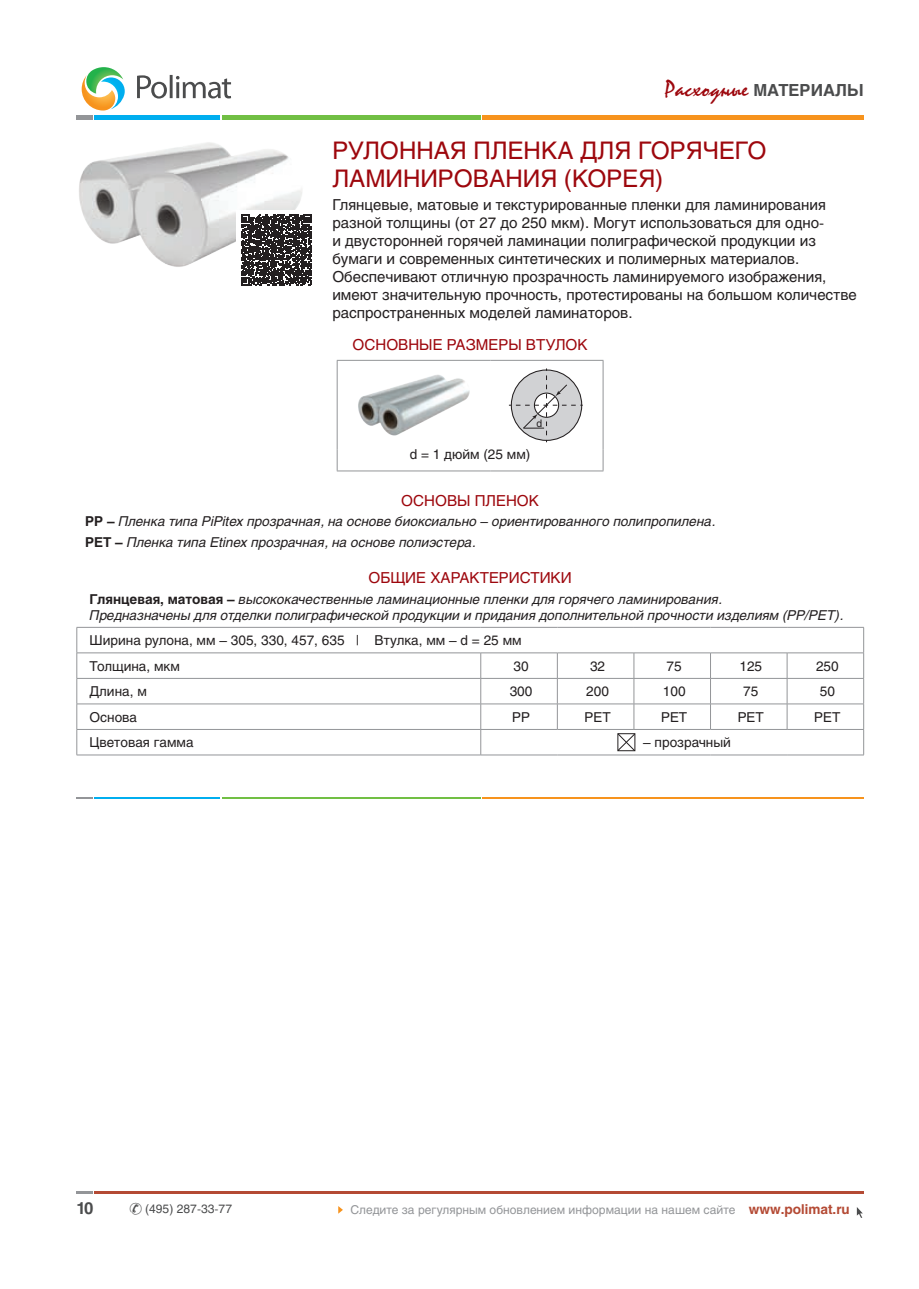
<style>
.page{position:relative;width:919px;height:1289px;background:#fff}
.page>*{position:absolute;margin:0;border:0;box-sizing:border-box;transform-origin:0 0}
.t1{font:24px/28.8px "Helios";color:#9d070d}
.t2{font:22.5px "Mistral";color:#9d070d}
.t3{font:700 16.5px "Helios";color:#4b4c4d}
.t4{font:15px/18px "Helios";color:#231f20}
.t5{font:15px "Helios";color:#9d070d}
.t6{font:italic 13.5px/20.4px "Helios";color:#231f20}
.t7{font:13.5px/25.5px "Helios";color:#231f20}
.t8{font:12px "Helios";color:#939598}
.t9{font:12px "Helios";color:#4b4c4d}
.t10{font:10.35px "Helios";color:#231f20}
.s1{font-family:"Helios";font-weight:700;font-size:16.5px;color:#4b4c4d}
.s2{font-weight:700;font-style:normal}
.s3{font-weight:700;font-size:13.5px;color:#b44a34}
</style>
<div class="page">
<hr style="left:482px;top:115px;width:381px;height:4px;background:#f7931d">
<hr style="left:222px;top:115px;width:258px;height:4px;background:#71bf44">
<hr style="left:94px;top:115px;width:126px;height:4px;background:#00aeef">
<hr style="left:77px;top:115px;width:16px;height:4px;background:#939598">
<svg style="left:77px;top:1191px;width:16px;height:2px"></svg>
<hr style="left:94px;top:1191px;width:769px;height:2px;background:#b44a34">
<svg style="left:338px;top:1206px;width:5px;height:7px"></svg>
<svg style="left:856px;top:1207px;width:7px;height:11px"></svg>
<svg style="left:137px;top:75px;width:94px;height:24px"></svg>
<svg style="left:82px;top:67px;width:43px;height:43px"></svg>
<img style="left:79px;top:142px;width:223px;height:125px">
<hr style="left:337px;top:360px;width:153px;height:1px;background:#939598">
<hr style="left:337px;top:361px;width:1px;height:88px;background:#939598">
<hr style="left:490px;top:360px;width:113px;height:1px;background:#939598">
<hr style="left:602px;top:361px;width:1px;height:88px;background:#939598">
<svg style="left:337px;top:449px;width:1px;height:21px"></svg>
<svg style="left:602px;top:449px;width:1px;height:21px"></svg>
<hr style="left:337px;top:470px;width:153px;height:1px;background:#939598">
<hr style="left:490px;top:470px;width:113px;height:1px;background:#939598">
<img style="left:358px;top:375px;width:112px;height:61px">
<svg style="left:509px;top:368px;width:73px;height:74px"></svg>
<hr style="left:77px;top:627px;width:403px;height:1px;background:#939598">
<hr style="left:480px;top:627px;width:77px;height:1px;background:#939598">
<hr style="left:557px;top:627px;width:77px;height:1px;background:#939598">
<hr style="left:634px;top:627px;width:76px;height:1px;background:#939598">
<hr style="left:710px;top:627px;width:77px;height:1px;background:#939598">
<hr style="left:787px;top:627px;width:76px;height:1px;background:#939598">
<hr style="left:77px;top:652px;width:403px;height:1px;background:#939598">
<hr style="left:480px;top:652px;width:77px;height:1px;background:#939598">
<hr style="left:557px;top:652px;width:77px;height:1px;background:#939598">
<hr style="left:634px;top:652px;width:76px;height:1px;background:#939598">
<hr style="left:710px;top:652px;width:77px;height:1px;background:#939598">
<hr style="left:787px;top:652px;width:76px;height:1px;background:#939598">
<hr style="left:77px;top:678px;width:403px;height:1px;background:#939598">
<hr style="left:480px;top:678px;width:77px;height:1px;background:#939598">
<hr style="left:557px;top:678px;width:77px;height:1px;background:#939598">
<hr style="left:634px;top:678px;width:76px;height:1px;background:#939598">
<hr style="left:710px;top:678px;width:77px;height:1px;background:#939598">
<hr style="left:787px;top:678px;width:76px;height:1px;background:#939598">
<hr style="left:77px;top:703px;width:403px;height:1px;background:#939598">
<hr style="left:480px;top:703px;width:77px;height:1px;background:#939598">
<hr style="left:557px;top:703px;width:77px;height:1px;background:#939598">
<svg style="left:557px;top:653px;width:1px;height:76px"></svg>
<hr style="left:634px;top:703px;width:76px;height:1px;background:#939598">
<hr style="left:710px;top:703px;width:77px;height:1px;background:#939598">
<svg style="left:710px;top:653px;width:1px;height:76px"></svg>
<hr style="left:787px;top:703px;width:76px;height:1px;background:#939598">
<svg style="left:786px;top:653px;width:1px;height:76px"></svg>
<hr style="left:77px;top:729px;width:403px;height:1px;background:#939598">
<hr style="left:480px;top:729px;width:77px;height:1px;background:#939598">
<hr style="left:557px;top:729px;width:77px;height:1px;background:#939598">
<hr style="left:634px;top:729px;width:76px;height:1px;background:#939598">
<hr style="left:710px;top:729px;width:77px;height:1px;background:#939598">
<hr style="left:787px;top:729px;width:76px;height:1px;background:#939598">
<svg style="left:77px;top:627px;width:1px;height:127px"></svg>
<svg style="left:480px;top:653px;width:1px;height:101px"></svg>
<svg style="left:863px;top:627px;width:1px;height:127px"></svg>
<hr style="left:77px;top:754px;width:403px;height:1px;background:#939598">
<hr style="left:480px;top:754px;width:77px;height:1px;background:#939598">
<hr style="left:557px;top:754px;width:77px;height:1px;background:#939598">
<hr style="left:634px;top:754px;width:76px;height:1px;background:#939598">
<hr style="left:710px;top:754px;width:77px;height:1px;background:#939598">
<hr style="left:787px;top:754px;width:76px;height:1px;background:#939598">
<svg style="left:617px;top:653px;width:18px;height:98px"></svg>
<hr style="left:482px;top:797px;width:381px;height:2px;background:#f7931d">
<hr style="left:222px;top:797px;width:258px;height:2px;background:#71bf44">
<hr style="left:94px;top:797px;width:126px;height:2px;background:#00aeef">
<svg style="left:77px;top:797px;width:16px;height:2px"></svg>
<div style="left:236px;top:210px;width:80px;height:80px;background:#fff"></div>
<svg style="left:241px;top:215px;width:70px;height:70px"></svg>
<h2 class="t2" style="left:664px;top:76px;width:200px">Расходные <span class="s1">МАТЕРИАЛЫ</span></h2>
<h1 class="t1" style="left:332px;top:135px;width:436px">РУЛОННАЯ ПЛЕНКА ДЛЯ ГОРЯЧЕГО<br>ЛАМИНИРОВАНИЯ (КОРЕЯ)</h1>
<p class="t4" style="left:332px;top:195px;width:526px">Глянцевые, матовые и текстурированные пленки для ламинирования разной толщины (от 27 до 250 мкм). Могут использоваться для одно-<br>и двусторонней горячей ламинации полиграфической продукции из бумаги и современных синтетических и полимерных материалов.<br>Обеспечивают отличную прозрачность ламинируемого изображения, имеют значительную прочность, протестированы на большом количестве распространенных моделей ламинаторов.</p>
<p class="t5" style="left:352px;top:335px;width:236px">ОСНОВНЫЕ РАЗМЕРЫ ВТУЛОК</p>
<p class="t10" style="left:536px;top:417px;width:7px">d</p>
<p class="t7" style="left:410px;top:442px;width:122px">d = 1 дюйм (25 мм)</p>
<p class="t5" style="left:401px;top:491px;width:139px">ОСНОВЫ ПЛЕНОК</p>
<p class="t6" style="left:85px;top:511px;width:632px"><span class="s2">РР –</span> Пленка типа PiPitex прозрачная, на основе биоксиально – ориентированного полипропилена.<br><span class="s2">РЕТ –</span> Пленка типа Etinex прозрачная, на основе полиэстера.</p>
<p class="t5" style="left:368px;top:569px;width:205px">ОБЩИЕ ХАРАКТЕРИСТИКИ</p>
<p class="t6" style="left:90px;top:591px;width:755px;line-height:16.2px"><span class="s2">Глянцевая, матовая –</span> высококачественные ламинационные пленки для горячего ламинирования.<br>Предназначены для отделки полиграфической продукции и придания дополнительной прочности изделиям (РР/РЕТ).</p>
<p class="t7" style="left:90px;top:627px;width:433px">Ширина рулона, мм – 305, 330, 457, 635 | Втулка, мм – d = 25 мм<br>Толщина, мкм</p>
<p class="t7" style="left:513px;top:653px;width:17px">30</p>
<p class="t7" style="left:590px;top:653px;width:17px">32</p>
<p class="t7" style="left:666px;top:653px;width:17px">75</p>
<p class="t7" style="left:739px;top:653px;width:24px">125</p>
<p class="t7" style="left:816px;top:653px;width:24px">250</p>
<p class="t7" style="left:90px;top:678px;width:59px">Длина, м</p>
<p class="t7" style="left:509px;top:678px;width:24px">300</p>
<p class="t7" style="left:586px;top:678px;width:24px">200</p>
<p class="t7" style="left:662px;top:678px;width:24px">100</p>
<p class="t7" style="left:743px;top:678px;width:17px">75</p>
<p class="t7" style="left:819px;top:678px;width:17px">50</p>
<p class="t7" style="left:89px;top:704px;width:49px">Основа</p>
<p class="t7" style="left:512px;top:704px;width:19px">PP</p>
<p class="t7" style="left:584px;top:704px;width:28px">PET</p>
<p class="t7" style="left:661px;top:704px;width:28px">PET</p>
<p class="t7" style="left:737px;top:704px;width:28px">PET</p>
<p class="t7" style="left:814px;top:704px;width:28px">PET</p>
<p class="t7" style="left:89px;top:729px;width:106px">Цветовая гамма</p>
<p class="t7" style="left:643px;top:729px;width:89px">– прозрачный</p>
<p class="t3" style="left:77px;top:1198px;width:18px">10</p>
<p class="t9" style="left:145px;top:1201px;width:88px">(495) 287-33-77</p>
<p class="t8" style="left:350px;top:1202px;width:500px">Следите за регулярным обновлением информации на нашем сайте <span class="s3">www.polimat.ru</span></p>
</div>
